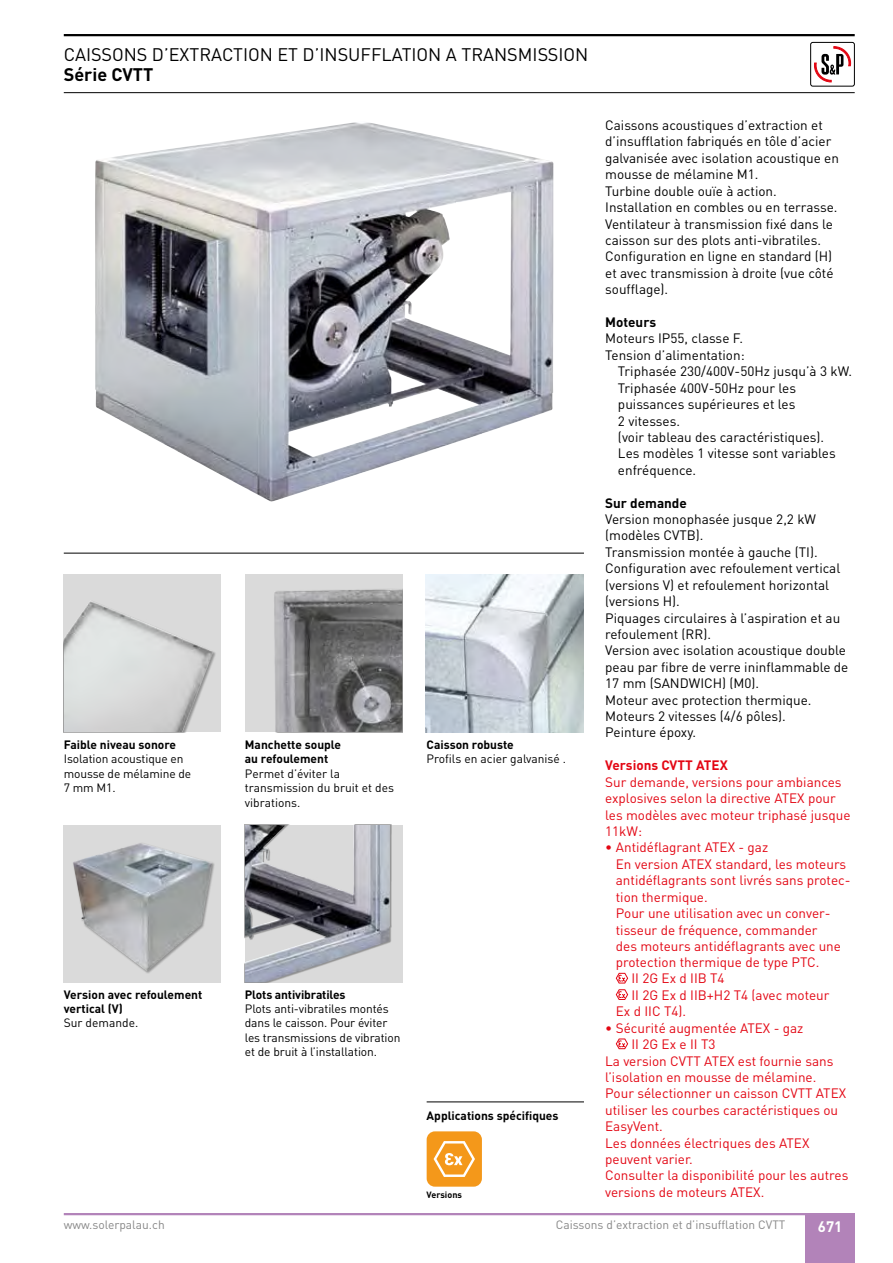
<style>
.page{position:relative;width:893px;height:1263px;background:#fff}
.page>*{position:absolute;margin:0;border:0;box-sizing:border-box;transform-origin:0 0}
.t1{font:18px "DIN";color:#000}
.t2{font:700 18px "DIN";color:#000}
.t3{font:700 15px "DIN";color:#fff}
.t4{font:13.5px/16.4px "DIN";color:#000}
.t5{font:13.5px/16.4px "DIN";color:#e30613}
.t6{font:700 13.5px "DIN";color:#000}
.t7{font:700 13.5px "DIN";color:#e30613}
.t8{font:12px/14.4px "DIN";letter-spacing:-.01em;color:#000}
.t9{font:700 12px/14.4px "DIN";color:#000}
.t10{font:12px "DIN";color:#878787}
.t11{font:700 9px "DIN";color:#000}
</style>
<div class="page">
<hr style="left:64px;top:34px;width:791px;height:2px;background:#000">
<hr style="left:64px;top:92px;width:791px;height:1px;background:#000">
<svg style="left:814px;top:47px;width:37px;height:36px"></svg>
<div style="left:810px;top:42px;width:45px;height:44px;border:1px solid #000;border-radius:2px"></div>
<hr style="left:64px;top:1213px;width:791px;height:2px;background:#b283b9">
<img style="left:95px;top:122px;width:458px;height:380px">
<svg style="left:616px;top:973px;width:12px;height:10px"></svg>
<svg style="left:616px;top:989px;width:12px;height:11px"></svg>
<svg style="left:616px;top:1038px;width:12px;height:11px"></svg>
<hr style="left:64px;top:553px;width:520px;height:1px;background:#000">
<div style="left:427px;top:1131px;width:55px;height:56px;background:#f4981a;border-radius:8px"></div>
<svg style="left:434px;top:1141px;width:41px;height:36px"></svg>
<hr style="left:427px;top:1101px;width:157px;height:1px;background:#000">
<div style="left:245px;top:575px;width:157px;height:157px;background:#dadada"></div>
<img style="left:274px;top:589px;width:128px;height:143px">
<img style="left:426px;top:575px;width:157px;height:157px">
<div style="left:64px;top:575px;width:157px;height:157px;background:#dadada"></div>
<div style="left:64px;top:600px;width:153px;height:132px;background:#dadada"></div>
<img style="left:64px;top:602px;width:149px;height:130px">
<div style="left:392px;top:825px;width:10px;height:157px;background:#dadada"></div>
<img style="left:245px;top:825px;width:145px;height:157px">
<div style="left:64px;top:825px;width:157px;height:157px;background:#dadada"></div>
<div style="left:72px;top:842px;width:144px;height:132px;background:#dadada"></div>
<img style="left:73px;top:843px;width:139px;height:128px">
<div style="left:805px;top:1214px;width:50px;height:49px;background:#b283b9"></div>
<h1 class="t1" style="left:64px;top:43px;width:526px">CAISSONS D’EXTRACTION ET D’INSUFFLATION A TRANSMISSION</h1>
<h1 class="t2" style="left:64px;top:62px;width:91px">Série CVTT</h1>
<p class="t9" style="left:64px;top:737px;width:114px">Faible niveau sonore</p>
<p class="t8" style="left:64px;top:752px;width:129px">Isolation acoustique en mousse de mélamine de<br>7 mm M1.</p>
<p class="t9" style="left:245px;top:737px;width:98px">Manchette souple au refoulement</p>
<p class="t8" style="left:245px;top:766px;width:151px">Permet d’éviter la transmission du bruit et des vibrations.</p>
<p class="t9" style="left:427px;top:737px;width:89px">Caisson robuste</p>
<p class="t8" style="left:427px;top:752px;width:141px">Profils en acier galvanisé .</p>
<p class="t9" style="left:64px;top:987px;width:140px">Version avec refoulement vertical (V)</p>
<p class="t8" style="left:64px;top:1016px;width:76px">Sur demande.</p>
<p class="t9" style="left:245px;top:987px;width:102px">Plots antivibratiles</p>
<p class="t8" style="left:245px;top:1001px;width:157px">Plots anti-vibratiles montés dans le caisson. Pour éviter les transmissions de vibration et de bruit à l’installation.</p>
<p class="t9" style="left:427px;top:1108px;width:133px">Applications spécifiques</p>
<p class="t11" style="left:427px;top:1189px;width:37px">Versions</p>
<p class="t4" style="left:605px;top:117px;width:235px">Caissons acoustiques d’extraction et d’insufflation fabriqués en tôle d’acier galvanisée avec isolation acoustique en mousse de mélamine M1.<br>Turbine double ouïe à action.<br>Installation en combles ou en terrasse.<br>Ventilateur à transmission fixé dans le caisson sur des plots anti-vibratiles.<br>Configuration en ligne en standard (H) et avec transmission à droite (vue côté soufflage).</p>
<p class="t6" style="left:605px;top:313px;width:52px">Moteurs</p>
<p class="t4" style="left:605px;top:330px;width:139px">Moteurs IP55, classe F.</p>
<p class="t4" style="left:605px;top:347px;width:141px">Tension d’alimentation:</p>
<p class="t4" style="left:618px;top:363px;width:236px">Triphasée 230/400V-50Hz jusqu’à 3 kW.</p>
<p class="t4" style="left:618px;top:379px;width:180px">Triphasée 400V-50Hz pour les</p>
<p class="t4" style="left:618px;top:396px;width:179px">puissances supérieures et les</p>
<p class="t4" style="left:618px;top:412px;width:64px">2 vitesses.</p>
<p class="t4" style="left:618px;top:429px;width:208px">(voir tableau des caractéristiques).</p>
<p class="t4" style="left:618px;top:445px;width:219px">Les modèles 1 vitesse sont variables</p>
<p class="t4" style="left:618px;top:461px;width:80px">enfréquence.</p>
<p class="t6" style="left:605px;top:494px;width:83px">Sur demande</p>
<p class="t4" style="left:605px;top:511px;width:245px">Version monophasée jusque 2,2 kW (modèles CVTB).<br>Transmission montée à gauche (TI).<br>Configuration avec refoulement vertical (versions V) et refoulement horizontal (versions H).<br>Piquages circulaires à l’aspiration et au refoulement (RR).<br>Version avec isolation acoustique double peau par fibre de verre ininflammable de<br>17 mm (SANDWICH) (M0).<br>Moteur avec protection thermique.<br>Moteurs 2 vitesses (4/6 pôles).<br>Peinture époxy.</p>
<p class="t7" style="left:605px;top:757px;width:124px">Versions CVTT ATEX</p>
<p class="t5" style="left:605px;top:773px;width:247px">Sur demande, versions pour ambiances explosives selon la directive ATEX pour les modèles avec moteur triphasé jusque<br>11kW:</p>
<p class="t5" style="left:605px;top:839px;width:164px">• Antidéflagrant ATEX - gaz</p>
<p class="t5" style="left:616px;top:855px;width:232px">En version ATEX standard, les moteurs</p>
<p class="t5" style="left:616px;top:872px;width:236px">antidéflagrants sont livrés sans protec-</p>
<p class="t5" style="left:616px;top:888px;width:93px">tion thermique.</p>
<p class="t5" style="left:616px;top:905px;width:216px">Pour une utilisation avec un conver-</p>
<p class="t5" style="left:616px;top:921px;width:203px">tisseur de fréquence, commander</p>
<p class="t5" style="left:616px;top:937px;width:227px">des moteurs antidéflagrants avec une</p>
<p class="t5" style="left:616px;top:954px;width:205px">protection thermique de type PTC.</p>
<p class="t5" style="left:631px;top:970px;width:95px">II 2G Ex d IIB T4</p>
<p class="t5" style="left:631px;top:986px;width:200px">II 2G Ex d IIB+H2 T4 (avec moteur</p>
<p class="t5" style="left:616px;top:1003px;width:72px">Ex d IIC T4).</p>
<p class="t5" style="left:605px;top:1019px;width:200px">• Sécurité augmentée ATEX - gaz</p>
<p class="t5" style="left:631px;top:1036px;width:86px">II 2G Ex e II T3</p>
<p class="t5" style="left:605px;top:1052px;width:230px">La version CVTT ATEX est fournie sans</p>
<p class="t5" style="left:605px;top:1069px;width:213px">l’isolation en mousse de mélamine.</p>
<p class="t5" style="left:605px;top:1085px;width:243px">Pour sélectionner un caisson CVTT ATEX</p>
<p class="t5" style="left:605px;top:1101px;width:234px">utiliser les courbes caractéristiques ou</p>
<p class="t5" style="left:605px;top:1118px;width:59px">EasyVent.</p>
<p class="t5" style="left:605px;top:1134px;width:206px">Les données électriques des ATEX</p>
<p class="t5" style="left:605px;top:1151px;width:89px">peuvent varier.</p>
<p class="t5" style="left:605px;top:1167px;width:245px">Consulter la disponibilité pour les autres</p>
<p class="t5" style="left:605px;top:1183px;width:161px">versions de moteurs ATEX.</p>
<p class="t10" style="left:556px;top:1217px;width:231px">Caissons d’extraction et d’insufflation CVTT</p>
<p class="t10" style="left:64px;top:1217px;width:102px">www.solerpalau.ch</p>
<p class="t3" style="left:818px;top:1216px;width:26px">671</p>
</div>
